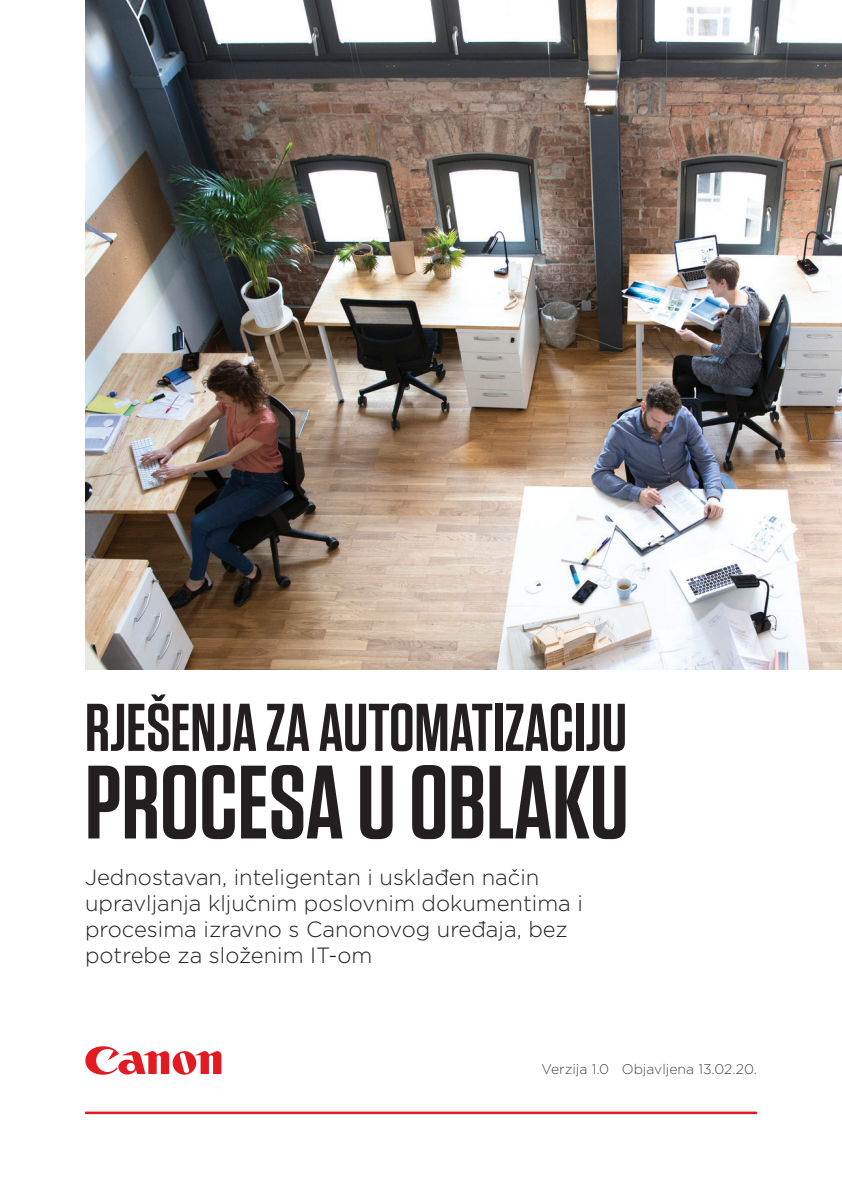
<style>
.page{position:relative;width:842px;height:1191px;background:#fff}
.page>*{position:absolute;margin:0;border:0;box-sizing:border-box;transform-origin:0 0}
.t1{font:600 104px "Tungsten";color:#231f20}
.t2{font:600 67.4px "Tungsten";color:#231f20}
.t3{font:300 22px/26px "Gotham";color:#231f20}
.t4{font:300 14px "Gotham";color:#3f464d}
</style>
<div class="page">
<img style="left:85px;top:0;width:757px;height:669px">
<svg style="left:85px;top:1046px;width:136px;height:28px"></svg>
<hr style="left:85px;top:1111px;width:672px;height:3px;background:#e21a21">
<h2 class="t2" style="left:85px;top:692px;width:543px">RJEŠENJA ZA AUTOMATIZACIJU</h2>
<h1 class="t1" style="left:85px;top:747px;width:545px">PROCESA U OBLAKU</h1>
<p class="t3" style="left:85px;top:864px;width:499px">Jednostavan, inteligentan i usklađen način upravljanja ključnim poslovnim dokumentima i procesima izravno s Canonovog uređaja, bez potrebe za složenim IT-om</p>
<p class="t4" style="left:541px;top:1060px;width:217px">Verzija 1.0 Objavljena 13.02.20.</p>
</div>
